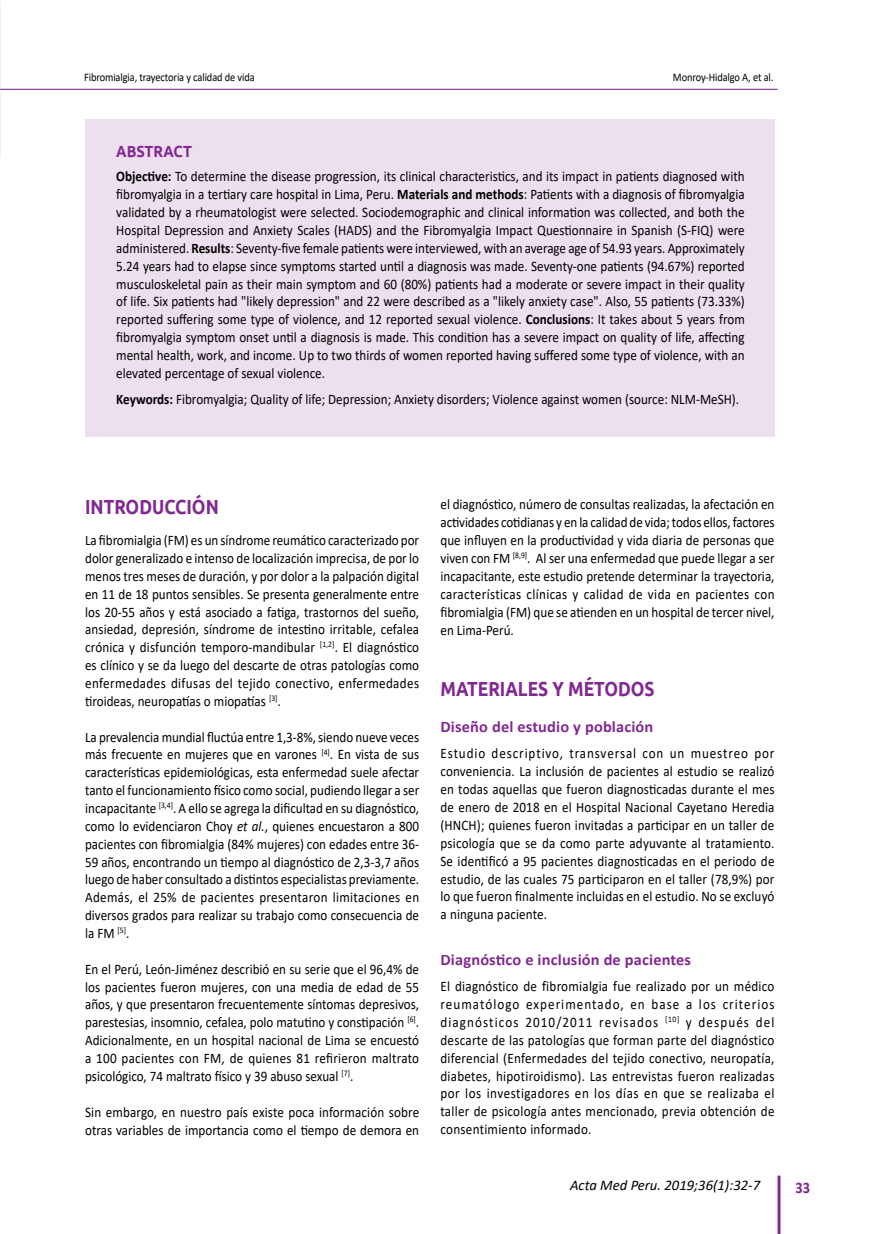
<style>
.page{position:relative;width:881px;height:1234px;background:#fff}
.page>*{position:absolute;margin:0;border:0;box-sizing:border-box;transform-origin:0 0}
.t1{font:700 20.4px "Ubuntu";color:#812990;scale:.85 1}
.t2{font:700 16.05px "Calibri";letter-spacing:.01em;color:#812990}
.t3{font:700 16.05px "Ubuntu";color:#812990;scale:.9 1}
.t4{font:700 16.05px "Calibri";letter-spacing:.01em;color:#812990;scale:.9 1}
.t5{font:italic 14.7px "Calibri";color:#000}
.t6{font:14.55px/17.9px "Calibri";color:#000;text-align:justify;scale:.9 1}
.t7{font:11.55px "Calibri";letter-spacing:-.01em;color:#000;scale:.9 1}
.s1{font-weight:700}
.s2{font-style:italic}
</style>
<div class="page">
<hr style="left:777px;top:1175px;width:3px;height:58px;background:#812990">
<hr style="left:0;top:89px;width:777px;height:1px;background:#812990">
<div style="left:85px;top:119px;width:689px;height:317px;background:#ecdfee"></div>
<p class="t7" style="left:84px;top:69px;width:191px">Fibromialgia, trayectoria y calidad de vida</p>
<p class="t7" style="left:672px;top:69px;width:113px">Monroy-Hidalgo A, et al.</p>
<p class="t3" style="left:116px;top:141px;width:86px">ABSTRACT</p>
<p class="t6" style="left:116px;top:167px;width:699px"><span class="s1">Objective:</span> To determine the disease progression, its clinical characteristics, and its impact in patients diagnosed with fibromyalgia in a tertiary care hospital in Lima, Peru. <span class="s1">Materials and methods</span>: Patients with a diagnosis of fibromyalgia validated by a rheumatologist were selected. Sociodemographic and clinical information was collected, and both the Hospital Depression and Anxiety Scales (HADS) and the Fibromyalgia Impact Questionnaire in Spanish (S-FIQ) were administered. <span class="s1">Results</span>: Seventy-five female patients were interviewed, with an average age of 54.93 years. Approximately 5.24 years had to elapse since symptoms started until a diagnosis was made. Seventy-one patients (94.67%) reported musculoskeletal pain as their main symptom and 60 (80%) patients had a moderate or severe impact in their quality of life. Six patients had "likely depression" and 22 were described as a "likely anxiety case". Also, 55 patients (73.33%) reported suffering some type of violence, and 12 reported sexual violence. <span class="s1">Conclusions</span>: It takes about 5 years from fibromyalgia symptom onset until a diagnosis is made. This condition has a severe impact on quality of life, affecting mental health, work, and income. Up to two thirds of women reported having suffered some type of violence, with an elevated percentage of sexual violence.</p>
<p class="t6" style="left:116px;top:390px;width:693px"><span class="s1">Keywords:</span> Fibromyalgia; Quality of life; Depression; Anxiety disorders; Violence against women (source: NLM-MeSH).</p>
<h1 class="t1" style="left:85px;top:493px;width:159px">INTRODUCCIÓN</h1>
<p class="t6" style="left:85px;top:531px;width:372px">La fibromialgia (FM) es un síndrome reumático caracterizado por dolor generalizado e intenso de localización imprecisa, de por lo menos tres meses de duración, y por dolor a la palpación digital en 11 de 18 puntos sensibles. Se presenta generalmente entre los 20-55 años y está asociado a fatiga, trastornos del sueño, ansiedad, depresión, síndrome de intestino irritable, cefalea crónica y disfunción temporo-mandibular <sup>[1,2]</sup>. El diagnóstico es clínico y se da luego del descarte de otras patologías como enfermedades difusas del tejido conectivo, enfermedades tiroideas, neuropatías o miopatías <sup>[3]</sup>.</p>
<p class="t6" style="left:85px;top:727px;width:372px">La prevalencia mundial fluctúa entre 1,3-8%, siendo nueve veces más frecuente en mujeres que en varones <sup>[4]</sup>. En vista de sus características epidemiológicas, esta enfermedad suele afectar tanto el funcionamiento físico como social, pudiendo llegar a ser incapacitante <sup>[3,4]</sup>. A ello se agrega la dificultad en su diagnóstico, como lo evidenciaron Choy <span class="s2">et al.</span>, quienes encuestaron a 800 pacientes con fibromialgia (84% mujeres) con edades entre 36- 59 años, encontrando un tiempo al diagnóstico de 2,3-3,7 años luego de haber consultado a distintos especialistas previamente.<br>Además, el 25% de pacientes presentaron limitaciones en diversos grados para realizar su trabajo como consecuencia de la FM <sup>[5]</sup>.</p>
<p class="t6" style="left:85px;top:959px;width:372px">En el Perú, León-Jiménez describió en su serie que el 96,4% de los pacientes fueron mujeres, con una media de edad de 55 años, y que presentaron frecuentemente síntomas depresivos, parestesias, insomnio, cefalea, polo matutino y constipación <sup>[6]</sup>.<br>Adicionalmente, en un hospital nacional de Lima se encuestó a 100 pacientes con FM, de quienes 81 refirieron maltrato psicológico, 74 maltrato físico y 39 abuso sexual <sup>[7]</sup>.</p>
<p class="t6" style="left:85px;top:1102px;width:372px">Sin embargo, en nuestro país existe poca información sobre otras variables de importancia como el tiempo de demora en</p>
<p class="t6" style="left:440px;top:495px;width:372px">el diagnóstico, número de consultas realizadas, la afectación en actividades cotidianas y en la calidad de vida; todos ellos, factores que influyen en la productividad y vida diaria de personas que viven con FM <sup>[8,9]</sup>. Al ser una enfermedad que puede llegar a ser incapacitante, este estudio pretende determinar la trayectoria, características clínicas y calidad de vida en pacientes con fibromialgia (FM) que se atienden en un hospital de tercer nivel, en Lima-Perú.</p>
<h1 class="t1" style="left:440px;top:675px;width:253px">MATERIALES Y MÉTODOS</h1>
<p class="t2" style="left:440px;top:715px;width:214px">Diseño del estudio y población</p>
<p class="t6" style="left:440px;top:744px;width:372px">Estudio descriptivo, transversal con un muestreo por conveniencia. La inclusión de pacientes al estudio se realizó en todas aquellas que fueron diagnosticadas durante el mes de enero de 2018 en el Hospital Nacional Cayetano Heredia (HNCH); quienes fueron invitadas a participar en un taller de psicología que se da como parte adyuvante al tratamiento.<br>Se identificó a 95 pacientes diagnosticadas en el periodo de estudio, de las cuales 75 participaron en el taller (78,9%) por lo que fueron finalmente incluidas en el estudio. No se excluyó a ninguna paciente.</p>
<p class="t2" style="left:440px;top:947px;width:252px">Diagnóstico e inclusión de pacientes</p>
<p class="t6" style="left:440px;top:976px;width:372px">El diagnóstico de fibromialgia fue realizado por un médico reumatólogo experimentado, en base a los criterios diagnósticos 2010/2011 revisados <sup>[10]</sup> y después del descarte de las patologías que forman parte del diagnóstico diferencial (Enfermedades del tejido conectivo, neuropatía, diabetes, hipotiroidismo). Las entrevistas fueron realizadas por los investigadores en los días en que se realizaba el taller de psicología antes mencionado, previa obtención de consentimiento informado.</p>
<p class="t5" style="left:570px;top:1174px;width:191px">Acta Med Peru. 2019;36(1):32-7</p>
<p class="t4" style="left:795px;top:1175px;width:18px">33</p>
</div>
